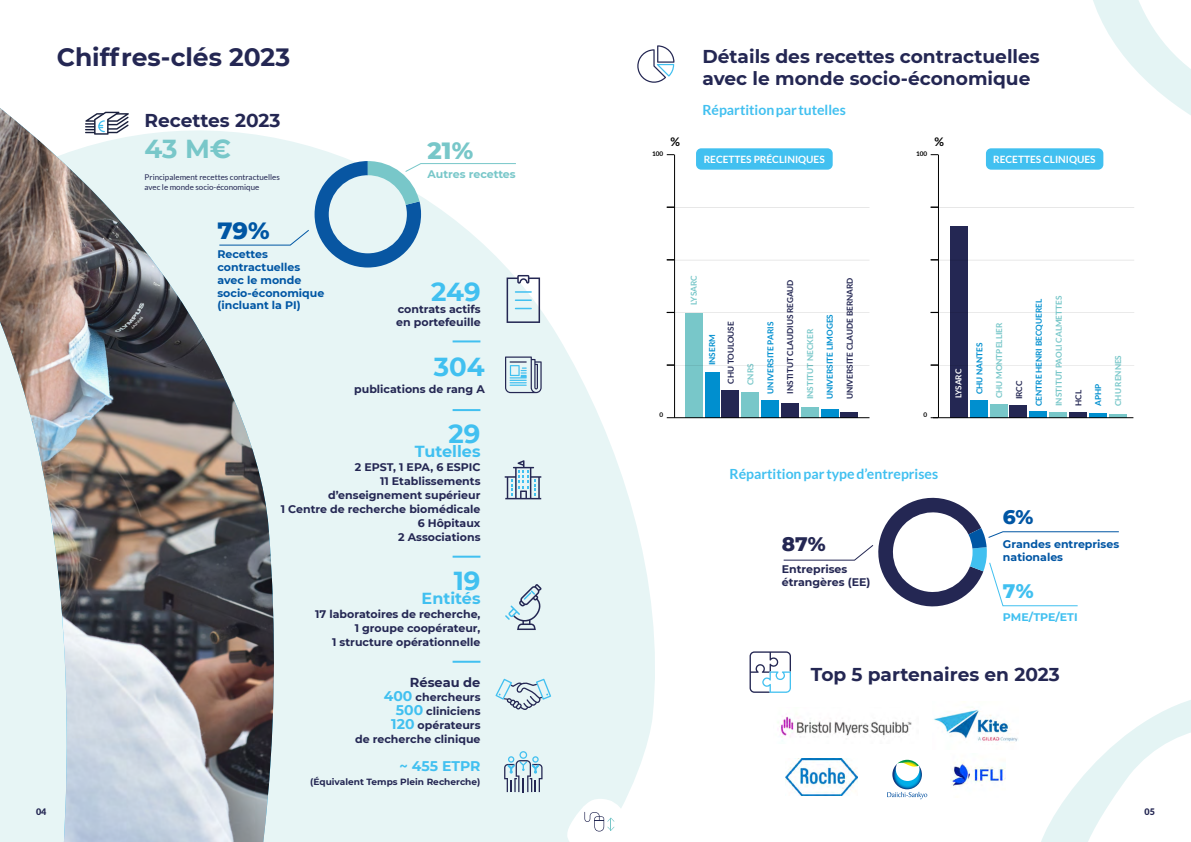
<style>
.page{position:relative;width:1191px;height:842px;background:#fff}
.page>*{position:absolute;margin:0;border:0;box-sizing:border-box;transform-origin:0 0}
.t1{font:700 26px "Montserrat";color:#41c0f0}
.t2{font:700 26px "Montserrat";color:#78c7c9}
.t3{font:700 25px "Montserrat";color:#242753}
.t4{font:800 24px "Montserrat";color:#78c7c9}
.t5{font:800 24px "Montserrat";color:#0056a4}
.t6{font:800 20px "Montserrat";color:#242753}
.t7{font:800 20px "Montserrat";color:#0056a4}
.t8{font:800 20px "Montserrat";color:#41c0f0}
.t9{font:700 18.6px/21.5px "Montserrat";color:#242753}
.t10{font:700 16px "Montserrat";color:#41c0f0}
.t11{font:700 14px "Lato";color:#41c0f0}
.t12{font:700 14px "Montserrat";color:#41c0f0}
.t13{font:700 13px "Montserrat";color:#242753}
.t14{font:700 11.9px "Lato";color:#000}
.t15{font:700 11px/14px "Montserrat";color:#242753;text-align:right}
.t16{font:700 11px/12.7px "Montserrat";color:#0056a4}
.t17{font:700 11px "Montserrat";letter-spacing:-.005em;color:#78c7c9}
.t18{font:700 11px "Montserrat";color:#41c0f0}
.t19{font:700 10.1px "Lato";color:#fff}
.t20{font:700 9px "Montserrat";color:#242753}
.t21{font:900 9px "Lato";color:#242753}
.t22{font:700 8.2px "Lato";color:#008fcf}
.t23{font:700 8.2px "Lato";color:#78c7c9}
.t24{font:700 8.2px "Lato";color:#242753}
.t25{font:700 8.2px "Lato";letter-spacing:-.015em;color:#fff}
.t26{font:8px/9.6px "Lato";color:#242753}
.t27{font:700 6.4px "Lato";color:#000}
.s1{font-size:14px;color:#41c0f0}
</style>
<div class="page">
<div style="left:841px;top:413px;width:17px;height:5px;background:#242753"></div>
<div style="left:821px;top:409px;width:17px;height:9px;background:#008fcf"></div>
<div style="left:801px;top:408px;width:17px;height:10px;background:#78c7c9"></div>
<div style="left:781px;top:403px;width:17px;height:15px;background:#242753"></div>
<div style="left:761px;top:400px;width:17px;height:18px;background:#008fcf"></div>
<div style="left:741px;top:393px;width:17px;height:25px;background:#78c7c9"></div>
<div style="left:722px;top:391px;width:17px;height:27px;background:#242753"></div>
<div style="left:705px;top:372px;width:14px;height:46px;background:#008fcf"></div>
<div style="left:685px;top:314px;width:17px;height:104px;background:#78c7c9"></div>
<hr style="left:1109px;top:414px;width:17px;height:4px;background:#78c7c9">
<div style="left:1089px;top:413px;width:17px;height:5px;background:#008fcf"></div>
<div style="left:1069px;top:412px;width:17px;height:6px;background:#242753"></div>
<div style="left:1049px;top:412px;width:17px;height:6px;background:#78c7c9"></div>
<div style="left:1029px;top:411px;width:17px;height:7px;background:#008fcf"></div>
<div style="left:1010px;top:405px;width:17px;height:13px;background:#242753"></div>
<div style="left:990px;top:404px;width:17px;height:14px;background:#78c7c9"></div>
<div style="left:970px;top:400px;width:17px;height:18px;background:#008fcf"></div>
<div style="left:950px;top:226px;width:17px;height:192px;background:#242753"></div>
<svg style="left:287px;top:140px;width:368px;height:702px;fill:#e7f5f5"></svg>
<hr style="left:452px;top:661px;width:28px;height:2px;background:#41c0f0">
<hr style="left:452px;top:556px;width:28px;height:2px;background:#41c0f0">
<div style="left:277px;top:138px;width:10px;height:704px;background:#e7f5f5"></div>
<img style="left:0;top:108px;width:277px;height:734px">
<svg style="left:85px;top:112px;width:44px;height:23px"></svg>
<svg style="left:504px;top:751px;width:38px;height:41px;background:#b1c7d4"></svg>
<svg style="left:495px;top:679px;width:56px;height:31px;background:#c1d7e0"></svg>
<hr style="left:452px;top:340px;width:28px;height:2px;background:#41c0f0">
<hr style="left:452px;top:409px;width:28px;height:2px;background:#41c0f0">
<svg style="left:505px;top:356px;width:36px;height:37px"></svg>
<svg style="left:506px;top:275px;width:34px;height:48px"></svg>
<svg style="left:505px;top:584px;width:36px;height:46px;background:#c2d3dc"></svg>
<svg style="left:1093px;top:0;width:98px;height:170px"></svg>
<svg style="left:637px;top:45px;width:37px;height:38px"></svg>
<img style="left:951px;top:761px;width:54px;height:26px">
<img style="left:933px;top:709px;width:85px;height:34px">
<img style="left:786px;top:758px;width:72px;height:37px">
<svg style="left:887px;top:760px;width:40px;height:39px"></svg>
<svg style="left:749px;top:651px;width:42px;height:42px"></svg>
<svg style="left:1041px;top:700px;width:150px;height:142px"></svg>
<div style="left:986px;top:148px;width:117px;height:22px;background:#41c0f0;border-radius:5px"></div>
<hr style="left:938px;top:155px;width:1px;height:263px;background:#000">
<hr style="left:939px;top:365px;width:195px;height:1px;background:#000">
<hr style="left:939px;top:312px;width:195px;height:1px;background:#000">
<hr style="left:939px;top:260px;width:195px;height:1px;background:#000">
<hr style="left:939px;top:207px;width:195px;height:1px;background:#000">
<hr style="left:933px;top:417px;width:200px;height:1px;background:#000">
<div style="left:696px;top:148px;width:136px;height:22px;background:#41c0f0;border-radius:5px"></div>
<img style="left:777px;top:716px;width:135px;height:25px">
<hr style="left:674px;top:155px;width:1px;height:263px;background:#000">
<hr style="left:674px;top:365px;width:195px;height:1px;background:#000">
<hr style="left:674px;top:312px;width:195px;height:1px;background:#000">
<hr style="left:674px;top:260px;width:195px;height:1px;background:#000">
<hr style="left:674px;top:207px;width:195px;height:1px;background:#000">
<hr style="left:674px;top:417px;width:195px;height:1px;background:#000">
<svg style="left:218px;top:161px;width:299px;height:106px"></svg>
<svg style="left:783px;top:497px;width:336px;height:110px"></svg>
<svg style="left:504px;top:460px;width:37px;height:39px"></svg>
<svg style="left:567px;top:799px;width:60px;height:43px"></svg>
<h2 class="t3" style="left:57px;top:39px;width:235px">Chiffres-clés 2023</h2>
<h3 class="t9" style="left:144px;top:109px;width:137px">Recettes 2023</h3>
<h1 class="t2" style="left:144px;top:130px;width:88px">43 M€</h1>
<p class="t26" style="left:144px;top:173px;width:137px">Principalement recettes contractuelles avec le monde socio-économique</p>
<h3 class="t5" style="left:217px;top:213px;width:54px">79%</h3>
<p class="t16" style="left:217px;top:248px;width:108px">Recettes contractuelles avec le monde socio-économique (incluant la PI)</p>
<h3 class="t4" style="left:427px;top:133px;width:47px">21%</h3>
<p class="t17" style="left:427px;top:166px;width:90px">Autres recettes</p>
<h1 class="t1" style="left:431px;top:273px;width:51px">249</h1>
<p class="t15" style="left:396px;top:303px;width:86px;line-height:12.7px;text-align:left">contrats actifs en portefeuille</p>
<h1 class="t1" style="left:434px;top:348px;width:52px">304</h1>
<p class="t15" style="left:354px;top:381px;width:132px">publications de rang A</p>
<h1 class="t1" style="left:448px;top:415px;width:33px">29</h1>
<h3 class="t10" style="left:415px;top:440px;width:67px">Tutelles</h3>
<p class="t15" style="left:281px;top:460px;width:201px">2 EPST, 1 EPA, 6 ESPIC<br>11 Etablissements<br>d’enseignement supérieur<br>1 Centre de recherche biomédicale<br>6 Hôpitaux<br>2 Associations</p>
<h1 class="t1" style="left:454px;top:562px;width:28px">19</h1>
<h3 class="t10" style="left:421px;top:587px;width:60px">Entités</h3>
<p class="t15" style="left:315px;top:607px;width:167px">17 laboratoires de recherche,<br>1 groupe coopérateur,<br>1 structure opérationnelle</p>
<p class="t13" style="left:410px;top:673px;width:72px">Réseau de</p>
<p class="t15" style="left:355px;top:690px;width:127px"><span class="s1">400</span> chercheurs<br><span class="s1">500</span> cliniciens<br><span class="s1">120</span> opérateurs<br>de recherche clinique</p>
<p class="t12" style="left:399px;top:756px;width:82px">~ 455 ETPR</p>
<p class="t20" style="left:310px;top:776px;width:172px">(Équivalent Temps Plein Recherche)</p>
<p class="t14" style="left:670px;top:135px;width:11px">%</p>
<p class="t27" style="left:652px;top:150px;width:13px">100</p>
<h3 class="t9" style="left:702px;top:45px;width:339px">Détails des recettes contractuelles avec le monde socio-économique</h3>
<p class="t11" style="left:702px;top:102px;width:145px">Répartition par tutelles</p>
<p class="t19" style="left:703px;top:153px;width:122px">RECETTES PRÉCLINIQUES</p>
<p class="t14" style="left:934px;top:135px;width:11px">%</p>
<p class="t27" style="left:916px;top:150px;width:13px">100</p>
<p class="t19" style="left:993px;top:153px;width:104px">RECETTES CLINIQUES</p>
<p class="t27" style="left:659px;top:411px;width:5px">0</p>
<p class="t23" style="left:689px;top:305px;width:31px;rotate:-90deg">LYSARC</p>
<p class="t22" style="left:707px;top:365px;width:32px;rotate:-90deg">INSERM</p>
<p class="t24" style="left:726px;top:383px;width:64px;rotate:-90deg">CHU TOULOUSE</p>
<p class="t23" style="left:746px;top:385px;width:23px;rotate:-90deg">CNRS</p>
<p class="t22" style="left:765px;top:394px;width:73px;rotate:-90deg">UNIVERSITE PARIS</p>
<p class="t24" style="left:785px;top:394px;width:116px;rotate:-90deg">INSTITUT CLAUDIUS REGAUD</p>
<p class="t23" style="left:805px;top:399px;width:72px;rotate:-90deg">INSTITUT NECKER</p>
<p class="t22" style="left:825px;top:399px;width:87px;rotate:-90deg">UNIVERSITE LIMOGES</p>
<p class="t24" style="left:845px;top:399px;width:123px;rotate:-90deg">UNIVERSITE CLAUDE BERNARD</p>
<p class="t27" style="left:923px;top:411px;width:5px">0</p>
<p class="t25" style="left:954px;top:398px;width:31px;rotate:-90deg">LYSARC</p>
<p class="t22" style="left:974px;top:394px;width:53px;rotate:-90deg">CHU NANTES</p>
<p class="t23" style="left:994px;top:398px;width:77px;rotate:-90deg">CHU MONTPELLIER</p>
<p class="t24" style="left:1014px;top:399px;width:20px;rotate:-90deg">IRCC</p>
<p class="t22" style="left:1034px;top:406px;width:109px;rotate:-90deg">CENTRE HENRI BECQUEREL</p>
<p class="t23" style="left:1054px;top:406px;width:112px;rotate:-90deg">INSTITUT PAOLI CALMETTES</p>
<p class="t24" style="left:1073px;top:406px;width:18px;rotate:-90deg">HCL</p>
<p class="t22" style="left:1093px;top:406px;width:24px;rotate:-90deg">APHP</p>
<p class="t23" style="left:1113px;top:406px;width:53px;rotate:-90deg">CHU RENNES</p>
<p class="t11" style="left:729px;top:466px;width:210px">Répartition par type d’entreprises</p>
<h3 class="t6" style="left:781px;top:530px;width:46px">87%</h3>
<p class="t15" style="left:781px;top:563px;width:90px;line-height:12.7px;text-align:left">Entreprises étrangères (EE)</p>
<h3 class="t7" style="left:1003px;top:502px;width:32px">6%</h3>
<p class="t16" style="left:1003px;top:537px;width:118px">Grandes entreprises nationales</p>
<h3 class="t8" style="left:1003px;top:576px;width:32px">7%</h3>
<p class="t18" style="left:1003px;top:609px;width:76px">PME/TPE/ETI</p>
<h3 class="t9" style="left:811px;top:663px;width:250px">Top 5 partenaires en 2023</h3>
<p class="t21" style="left:36px;top:807px;width:12px">04</p>
<p class="t21" style="left:1144px;top:807px;width:12px">05</p>
</div>
